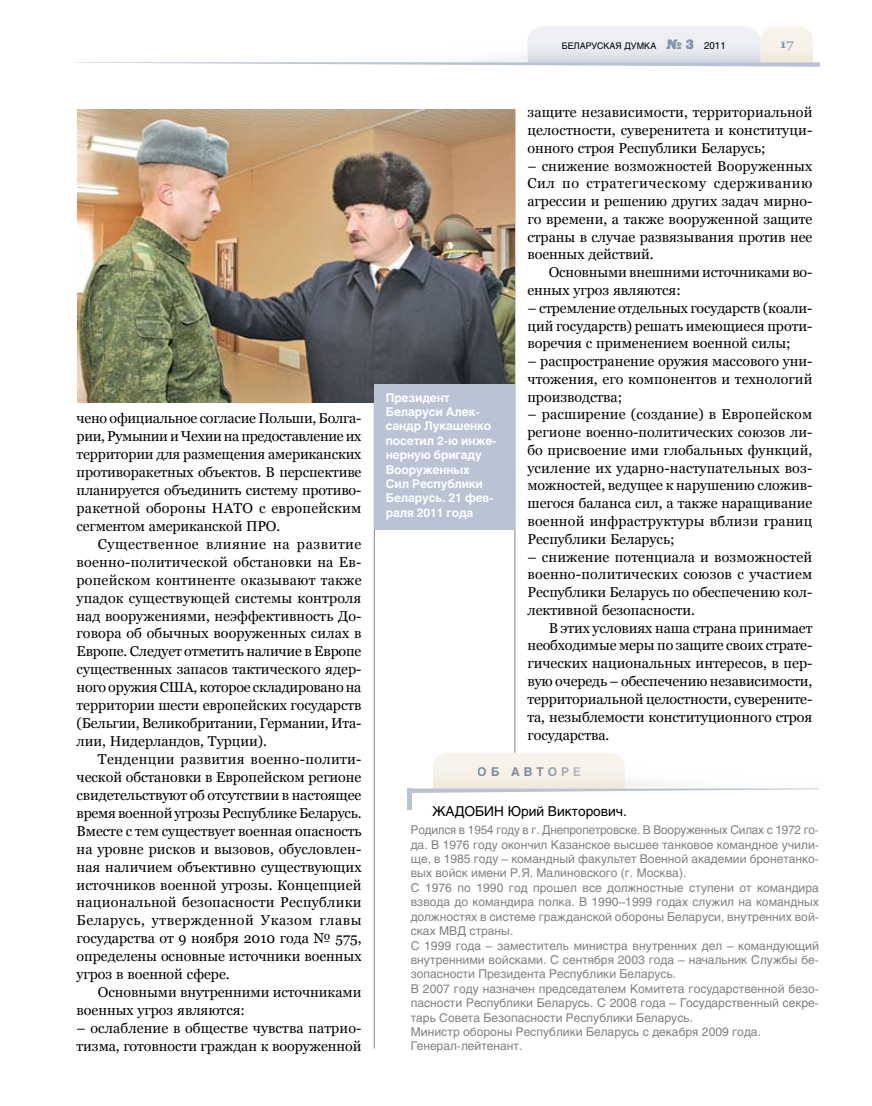
<style>
.page{position:relative;width:872px;height:1106px;background:#fff}
.page>*{position:absolute;margin:0;border:0;box-sizing:border-box;transform-origin:0 0}
.t1{font:14.25px/18px "Georgia";color:#000;text-align:justify}
.t2{font:13.5px "Helios";color:#000}
.t3{font:700 13.5px "Georgia";color:#8095af}
.t4{font:12px/14.4px "Helios";color:#818084}
.t5{font:700 12px/14.4px "Helios";letter-spacing:-.01em;color:#fff}
.t6{font:700 12px "Helios";letter-spacing:.325em;color:#8095af}
.t7{font:9px "Helios";color:#000}
.s1{font-family:"Black Grotesk C";font-size:13.5px;color:#8095af}
.s2{font-size:9.75px}
</style>
<div class="page">
<svg style="left:77px;top:26px;width:743px;height:41px"></svg>
<hr style="left:374px;top:373px;width:1px;height:675px;background:#818084">
<hr style="left:514px;top:109px;width:1px;height:656px;background:#818084">
<svg style="left:412px;top:752px;width:407px;height:41px"></svg>
<hr style="left:408px;top:788px;width:4px;height:21px;background:#b9c3d3">
<img style="left:77px;top:109px;width:437px;height:293px">
<div style="left:374px;top:384px;width:140px;height:146px;background:#b9c3d3"></div>
<p class="t1" style="left:77px;top:409px;width:286px">чено официальное согласие Польши, Болга&shy;рии, Румынии и Чехии на предоставление их территории для размещения американских противоракетных объектов. В перспективе планируется объединить систему противо&shy;ракетной обороны НАТО с европейским сегментом американской ПРО.</p>
<p class="t1" style="left:77px;top:535px;width:286px;text-indent:21px">Существенное влияние на развитие военно-политической обстановки на Ев&shy;ропейском континенте оказывают также упадок существующей системы контроля над вооружениями, неэффективность До&shy;говора об обычных вооруженных силах в Европе. Следует отметить наличие в Европе существенных запасов тактического ядер&shy;ного оружия США, которое складировано на территории шести европейских государств (Бельгии, Великобритании, Германии, Ита&shy;лии, Нидерландов, Турции).</p>
<p class="t1" style="left:77px;top:750px;width:286px;text-indent:21px">Тенденции развития военно-полити&shy;ческой обстановки в Европейском регионе свидетельствуют об отсутствии в настоящее время военной угрозы Республике Беларусь.<br>Вместе с тем существует военная опасность на уровне рисков и вызовов, обусловлен&shy;ная наличием объективно существующих источников военной угрозы. Концепцией национальной безопасности Республики Беларусь, утвержденной Указом главы государства от 9 ноября 2010 года № 575, определены основные источники военных угроз в военной сфере.</p>
<p class="t1" style="left:77px;top:983px;width:286px;text-indent:21px">Основными внутренними источниками военных угроз являются:</p>
<p class="t1" style="left:77px;top:1019px;width:286px">– ослабление в обществе чувства патрио&shy;тизма, готовности граждан к вооруженной</p>
<p class="t5" style="left:386px;top:390px;width:112px">Президент<br>Беларуси Алек&shy;сандр Лукашенко посетил 2-ю инже&shy;нерную бригаду<br>Вооруженных<br>Сил Республики<br>Беларусь. 21 фев&shy;раля 2011 года</p>
<p class="t7" style="left:562px;top:40px;width:165px">БЕЛАРУСКАЯ ДУМКА <span class="s1">№ 3</span> <span class="s2">2011</span></p>
<p class="t3" style="left:779px;top:36px;width:16px">17</p>
<p class="t1" style="left:527px;top:103px;width:286px">защите независимости, территориальной целостности, суверенитета и конституци&shy;онного строя Республики Беларусь;</p>
<p class="t1" style="left:527px;top:157px;width:286px">– снижение возможностей Вооруженных Сил по стратегическому сдерживанию агрессии и решению других задач мирно&shy;го времени, а также вооруженной защите страны в случае развязывания против нее военных действий.</p>
<p class="t1" style="left:527px;top:263px;width:286px;text-indent:21px">Основными внешними источниками во&shy;енных угроз являются:</p>
<p class="t1" style="left:527px;top:299px;width:286px">– стремление отдельных государств (коали&shy;ций государств) решать имеющиеся проти&shy;воречия с применением военной силы;</p>
<p class="t1" style="left:527px;top:352px;width:286px">– распространение оружия массового уни&shy;чтожения, его компонентов и технологий производства;</p>
<p class="t1" style="left:527px;top:405px;width:286px">– расширение (создание) в Европейском регионе военно-политических союзов ли&shy;бо присвоение ими глобальных функций, усиление их ударно-наступательных воз&shy;можностей, ведущее к нарушению сложив&shy;шегося баланса сил, а также наращивание военной инфраструктуры вблизи границ Республики Беларусь;</p>
<p class="t1" style="left:527px;top:548px;width:286px">– снижение потенциала и возможностей военно-политических союзов с участием Республики Беларусь по обеспечению кол&shy;лективной безопасности.</p>
<p class="t1" style="left:527px;top:619px;width:286px;text-indent:21px">В этих условиях наша страна принимает необходимые меры по защите своих страте&shy;гических национальных интересов, в пер&shy;вую очередь – обеспечению независимости, территориальной целостности, суверените&shy;та, незыблемости конституционного строя государства.</p>
<p class="t6" style="left:478px;top:764px;width:105px">ОБ АВТОРе</p>
<p class="t2" style="left:432px;top:802px;width:196px">Жадобин Юрий Викторович.</p>
<p class="t4" style="left:411px;top:822px;width:410px">Родился в 1954 году в г. Днепропетровске. В Вооруженных Силах с 1972 го&shy;да. В 1976 году окончил Казанское высшее танковое командное учили&shy;ще, в 1985 году – командный факультет Военной академии бронетанко&shy;вых войск имени Р.Я. Малиновского (г. Москва).<br>С 1976 по 1990 год прошел все должностные ступени от командира взвода до командира полка. В 1990–1999 годах служил на командных должностях в системе гражданской обороны Беларуси, внутренних вой&shy;сках МВД страны.<br>С 1999 года – заместитель министра внутренних дел – командующий внутренними войсками. С сентября 2003 года – начальник Службы бе&shy;зопасности Президента Республики Беларусь.<br>В 2007 году назначен председателем Комитета государственной безо&shy;пасности Республики Беларусь. С 2008 года – Государственный секре&shy;тарь Совета Безопасности Республики Беларусь.<br>Министр обороны Республики Беларусь с декабря 2009 года.<br>Генерал-лейтенант.</p>
</div>
